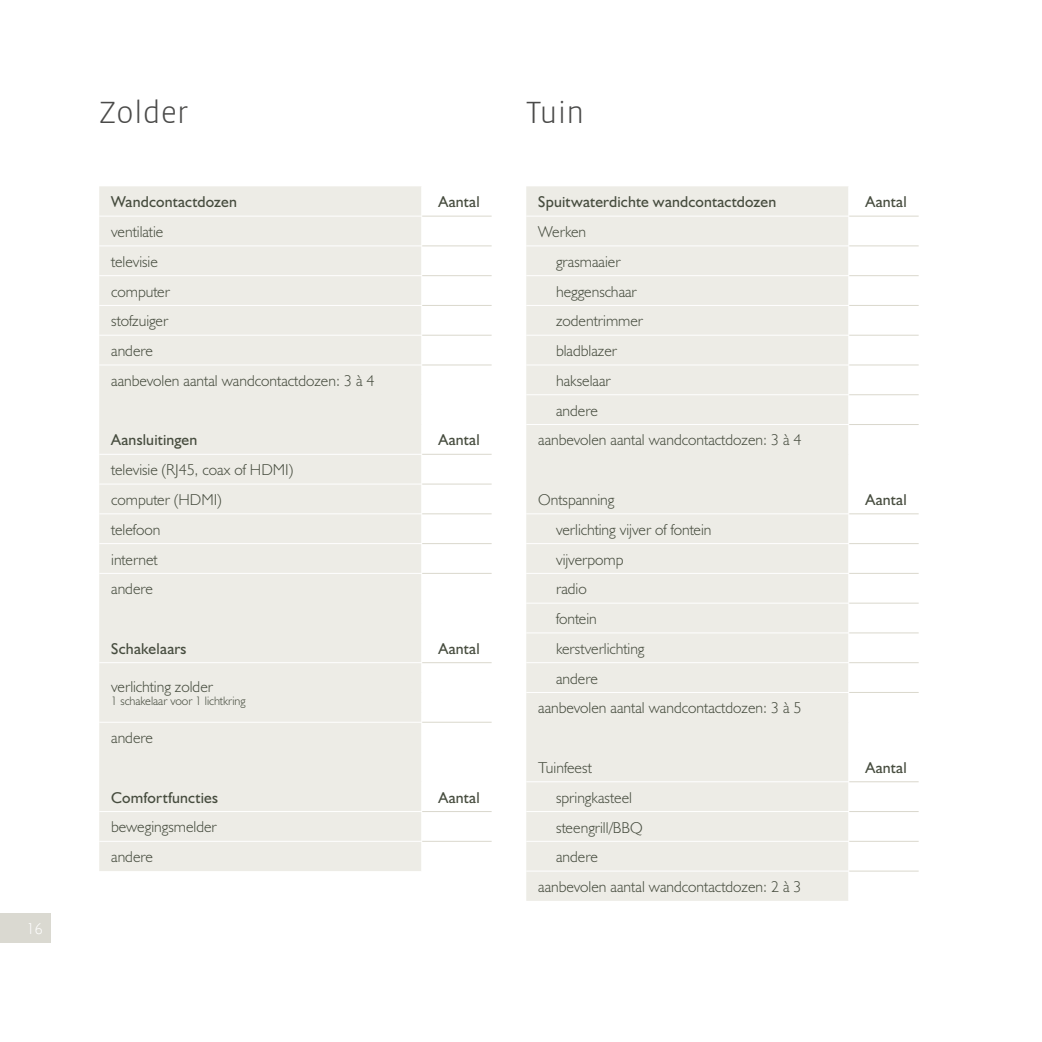
<style>
.page{position:relative;width:1042px;height:1042px;background:#fff}
.page>*{position:absolute;margin:0;border:0;box-sizing:border-box;transform-origin:0 0}
.t1{font:300 31.5px "Vista Sans";color:#4a4a49}
.t2{font:300 15.75px/29.8px "Humanist 521 BT";color:#464c3e}
.t3{font:15.75px "Humanist 521 BT";letter-spacing:.015em;color:#464c3e}
.t4{font:300 15.75px "Humanist 521 BT";color:#fff}
.t5{font:300 12.25px "Humanist 521 BT";color:#464c3e}
</style>
<div class="page">
<div style="left:0;top:913px;width:50px;height:30px;background:#dad9d1"></div>
<div style="left:526px;top:186px;width:322px;height:715px;background:#edece6"></div>
<hr style="left:526px;top:216px;width:323px;height:1px;background:#fff">
<hr style="left:526px;top:245px;width:323px;height:1px;background:#fff">
<hr style="left:526px;top:275px;width:323px;height:1px;background:#fff">
<hr style="left:526px;top:305px;width:323px;height:1px;background:#fff">
<hr style="left:526px;top:335px;width:323px;height:1px;background:#fff">
<hr style="left:526px;top:364px;width:323px;height:1px;background:#fff">
<hr style="left:526px;top:394px;width:323px;height:1px;background:#fff">
<hr style="left:526px;top:424px;width:323px;height:1px;background:#fff">
<hr style="left:526px;top:513px;width:323px;height:1px;background:#fff">
<hr style="left:526px;top:543px;width:323px;height:1px;background:#fff">
<hr style="left:526px;top:573px;width:323px;height:1px;background:#fff">
<hr style="left:526px;top:603px;width:323px;height:1px;background:#fff">
<hr style="left:526px;top:632px;width:323px;height:1px;background:#fff">
<hr style="left:526px;top:662px;width:323px;height:1px;background:#fff">
<hr style="left:526px;top:692px;width:323px;height:1px;background:#fff">
<hr style="left:526px;top:781px;width:323px;height:1px;background:#fff">
<hr style="left:526px;top:811px;width:323px;height:1px;background:#fff">
<hr style="left:526px;top:841px;width:323px;height:1px;background:#fff">
<hr style="left:526px;top:870px;width:323px;height:1px;background:#fff">
<hr style="left:849px;top:216px;width:69px;height:1px;background:#dad8cd">
<hr style="left:849px;top:245px;width:69px;height:1px;background:#dad8cd">
<hr style="left:849px;top:275px;width:69px;height:1px;background:#dad8cd">
<hr style="left:849px;top:305px;width:69px;height:1px;background:#dad8cd">
<hr style="left:849px;top:335px;width:69px;height:1px;background:#dad8cd">
<hr style="left:849px;top:364px;width:69px;height:1px;background:#dad8cd">
<hr style="left:849px;top:394px;width:69px;height:1px;background:#dad8cd">
<hr style="left:849px;top:424px;width:69px;height:1px;background:#dad8cd">
<hr style="left:849px;top:513px;width:69px;height:1px;background:#dad8cd">
<hr style="left:849px;top:543px;width:69px;height:1px;background:#dad8cd">
<hr style="left:849px;top:573px;width:69px;height:1px;background:#dad8cd">
<hr style="left:849px;top:603px;width:69px;height:1px;background:#dad8cd">
<hr style="left:849px;top:632px;width:69px;height:1px;background:#dad8cd">
<hr style="left:849px;top:662px;width:69px;height:1px;background:#dad8cd">
<hr style="left:849px;top:692px;width:69px;height:1px;background:#dad8cd">
<hr style="left:849px;top:781px;width:69px;height:1px;background:#dad8cd">
<hr style="left:849px;top:811px;width:69px;height:1px;background:#dad8cd">
<hr style="left:849px;top:841px;width:69px;height:1px;background:#dad8cd">
<hr style="left:849px;top:870px;width:69px;height:1px;background:#dad8cd">
<div style="left:99px;top:186px;width:322px;height:685px;background:#edece6"></div>
<hr style="left:99px;top:216px;width:323px;height:1px;background:#fff">
<hr style="left:99px;top:245px;width:323px;height:1px;background:#fff">
<hr style="left:99px;top:275px;width:323px;height:1px;background:#fff">
<hr style="left:99px;top:305px;width:323px;height:1px;background:#fff">
<hr style="left:99px;top:335px;width:323px;height:1px;background:#fff">
<hr style="left:99px;top:364px;width:323px;height:1px;background:#fff">
<hr style="left:99px;top:454px;width:323px;height:1px;background:#fff">
<hr style="left:99px;top:484px;width:323px;height:1px;background:#fff">
<hr style="left:99px;top:513px;width:323px;height:1px;background:#fff">
<hr style="left:99px;top:543px;width:323px;height:1px;background:#fff">
<hr style="left:99px;top:573px;width:323px;height:1px;background:#fff">
<hr style="left:99px;top:662px;width:323px;height:1px;background:#fff">
<hr style="left:99px;top:722px;width:323px;height:1px;background:#fff">
<hr style="left:99px;top:811px;width:323px;height:1px;background:#fff">
<hr style="left:99px;top:841px;width:323px;height:1px;background:#fff">
<hr style="left:422px;top:216px;width:70px;height:1px;background:#dad8cd">
<hr style="left:422px;top:245px;width:70px;height:1px;background:#dad8cd">
<hr style="left:422px;top:275px;width:70px;height:1px;background:#dad8cd">
<hr style="left:422px;top:305px;width:70px;height:1px;background:#dad8cd">
<hr style="left:422px;top:335px;width:70px;height:1px;background:#dad8cd">
<hr style="left:422px;top:364px;width:70px;height:1px;background:#dad8cd">
<hr style="left:422px;top:454px;width:70px;height:1px;background:#dad8cd">
<hr style="left:422px;top:484px;width:70px;height:1px;background:#dad8cd">
<hr style="left:422px;top:513px;width:70px;height:1px;background:#dad8cd">
<hr style="left:422px;top:543px;width:70px;height:1px;background:#dad8cd">
<hr style="left:422px;top:573px;width:70px;height:1px;background:#dad8cd">
<hr style="left:422px;top:662px;width:70px;height:1px;background:#dad8cd">
<hr style="left:422px;top:722px;width:70px;height:1px;background:#dad8cd">
<hr style="left:422px;top:811px;width:70px;height:1px;background:#dad8cd">
<hr style="left:422px;top:841px;width:70px;height:1px;background:#dad8cd">
<p class="t4" style="left:27px;top:918px;width:18px">16</p>
<h1 class="t1" style="left:99px;top:93px;width:91px">Zolder</h1>
<p class="t3" style="left:111px;top:192px;width:127px">Wandcontactdozen</p>
<p class="t3" style="left:438px;top:192px;width:43px">Aantal</p>
<p class="t2" style="left:111px;top:217px;width:265px">ventilatie<br>televisie<br>computer<br>stofzuiger<br>andere<br>aanbevolen aantal wandcontactdozen: 3 à 4</p>
<p class="t3" style="left:111px;top:430px;width:88px">Aansluitingen</p>
<p class="t3" style="left:438px;top:430px;width:43px">Aantal</p>
<p class="t2" style="left:111px;top:455px;width:183px">televisie (RJ45, coax of HDMI) computer (HDMI)<br>telefoon<br>internet<br>andere</p>
<p class="t3" style="left:111px;top:638px;width:77px">Schakelaars</p>
<p class="t3" style="left:438px;top:638px;width:43px">Aantal</p>
<p class="t2" style="left:111px;top:671px;width:103px">verlichting zolder</p>
<p class="t5" style="left:111px;top:693px;width:136px">1 schakelaar voor 1 lichtkring</p>
<p class="t2" style="left:111px;top:723px;width:43px">andere</p>
<p class="t3" style="left:111px;top:787px;width:108px">Comfortfuncties</p>
<p class="t3" style="left:438px;top:787px;width:43px">Aantal</p>
<p class="t2" style="left:111px;top:812px;width:107px">bewegingsmelder andere</p>
<h1 class="t1" style="left:526px;top:93px;width:60px">Tuin</h1>
<p class="t3" style="left:538px;top:192px;width:240px">Spuitwaterdichte wandcontactdozen</p>
<p class="t3" style="left:865px;top:192px;width:43px">Aantal</p>
<p class="t2" style="left:538px;top:217px;width:50px">Werken</p>
<p class="t2" style="left:556px;top:246px;width:66px">grasmaaier</p>
<p class="t2" style="left:556px;top:276px;width:82px">heggenschaar</p>
<p class="t2" style="left:556px;top:306px;width:89px">zodentrimmer</p>
<p class="t2" style="left:556px;top:336px;width:63px">bladblazer</p>
<p class="t2" style="left:556px;top:365px;width:56px">hakselaar</p>
<p class="t2" style="left:556px;top:395px;width:43px">andere</p>
<p class="t2" style="left:538px;top:425px;width:265px">aanbevolen aantal wandcontactdozen: 3 à 4</p>
<p class="t2" style="left:538px;top:484px;width:78px">Ontspanning</p>
<p class="t3" style="left:865px;top:489px;width:43px">Aantal</p>
<p class="t2" style="left:556px;top:514px;width:157px">verlichting vijver of fontein</p>
<p class="t2" style="left:556px;top:544px;width:69px">vijverpomp</p>
<p class="t2" style="left:556px;top:574px;width:32px">radio</p>
<p class="t2" style="left:556px;top:604px;width:42px">fontein</p>
<p class="t2" style="left:556px;top:633px;width:90px">kerstverlichting</p>
<p class="t2" style="left:556px;top:663px;width:43px">andere</p>
<p class="t2" style="left:538px;top:693px;width:265px">aanbevolen aantal wandcontactdozen: 3 à 5</p>
<p class="t2" style="left:538px;top:752px;width:55px">Tuinfeest</p>
<p class="t3" style="left:865px;top:757px;width:43px">Aantal</p>
<p class="t2" style="left:556px;top:782px;width:77px">springkasteel</p>
<p class="t2" style="left:556px;top:812px;width:88px">steengrill/BBQ</p>
<p class="t2" style="left:556px;top:842px;width:43px">andere</p>
<p class="t2" style="left:538px;top:871px;width:265px">aanbevolen aantal wandcontactdozen: 2 à 3</p>
</div>
